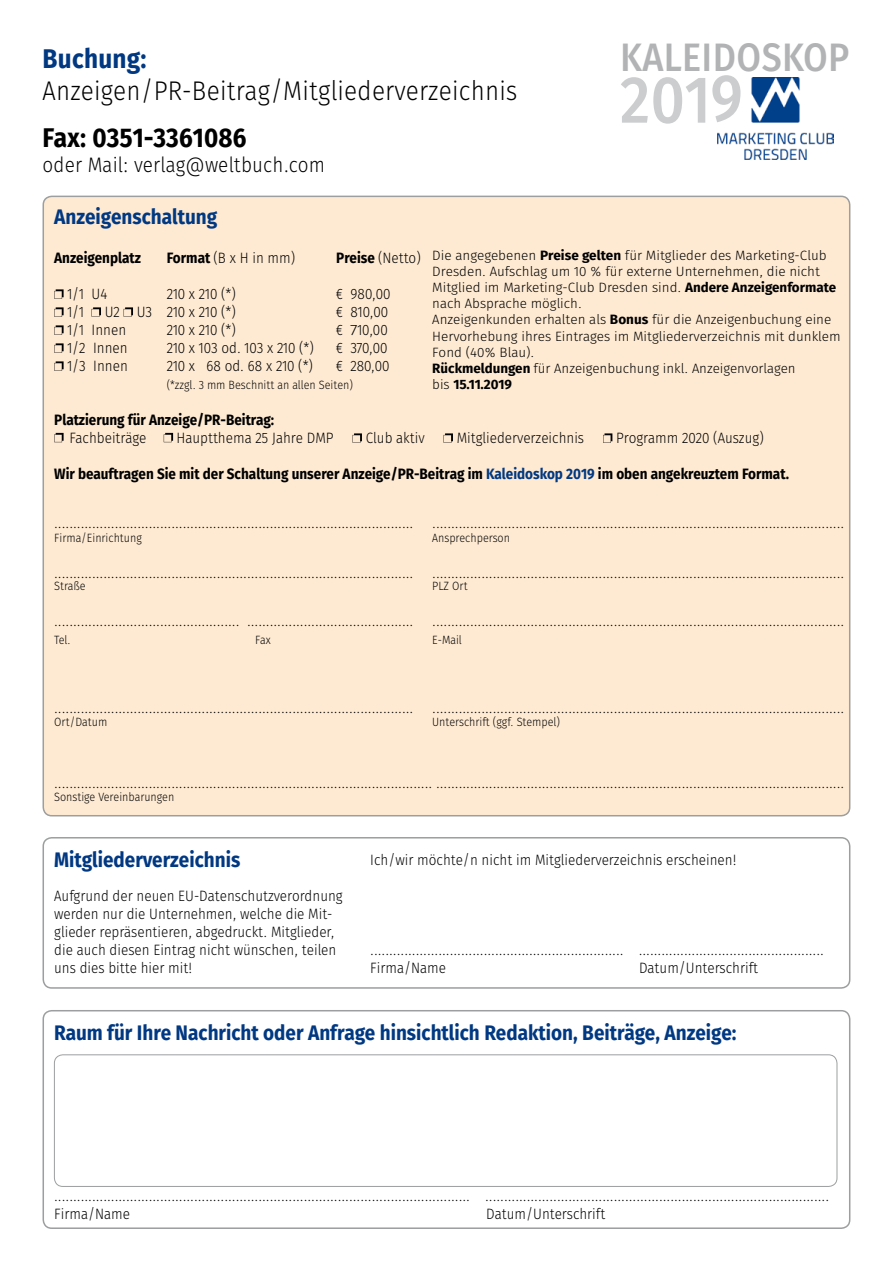
<style>
.page{position:relative;width:893px;height:1263px;background:#fff}
.page>*{position:absolute;margin:0;border:0;box-sizing:border-box;transform-origin:0 0}
.t1{font:66.45px "Fira Sans OT Medium";color:#cbcdce;scale:.9 1}
.t2{font:39.6px "Fira Sans OT Medium";letter-spacing:.01em;color:#b1b3b4;scale:.9 1}
.t3{font:27px "Fira Sans OT Light";letter-spacing:.01em;color:#000;scale:.9 1}
.t4{font:700 27px "Fira Sans OT";letter-spacing:.01em;color:#000;scale:.9 1}
.t5{font:700 27px "Fira Sans OT";letter-spacing:.01em;color:#003882;scale:.9 1}
.t6{font:700 21px "Fira Sans OT";color:#003882;scale:.9 1}
.t7{font:21px "Fira Sans OT Light";letter-spacing:.01em;color:#000;scale:.9 1}
.t8{font:15px/18px "Fira Sans OT Light";color:#000;scale:.9 1}
.t9{font:700 15px "Fira Sans OT";color:#000;scale:.9 1}
.t10{font:13.5px/16.2px "Fira Sans OT Light";color:#000}
.t11{font:700 13.5px "Fira Sans OT";color:#000}
.t12{font:12px "Fira Sans OT Light";color:#000;scale:.9 1}
.s1{font-family:"Fira Sans OT";font-weight:700}
.s2{color:#003882}
.s3{font-family:"Fira Sans OT Light";font-weight:400}
</style>
<div class="page">
<div style="left:43px;top:837px;width:807px;height:152px;border:2px solid #9c9e9f;border-radius:9px"></div>
<div style="left:43px;top:196px;width:807px;height:620px;background:#feead2;border-radius:9px"></div>
<svg style="left:54px;top:289px;width:10px;height:10px"></svg>
<svg style="left:54px;top:307px;width:10px;height:10px"></svg>
<svg style="left:92px;top:307px;width:9px;height:10px"></svg>
<svg style="left:124px;top:307px;width:9px;height:10px"></svg>
<svg style="left:54px;top:325px;width:10px;height:10px"></svg>
<svg style="left:54px;top:343px;width:10px;height:10px"></svg>
<svg style="left:54px;top:361px;width:10px;height:10px"></svg>
<svg style="left:353px;top:433px;width:9px;height:10px"></svg>
<svg style="left:444px;top:433px;width:9px;height:10px"></svg>
<svg style="left:603px;top:433px;width:9px;height:10px"></svg>
<img style="left:717px;top:77px;width:117px;height:83px">
<div style="left:43px;top:1010px;width:807px;height:219px;border:2px solid #9c9e9f;border-radius:9px"></div>
<svg style="left:54px;top:433px;width:10px;height:9px"></svg>
<svg style="left:164px;top:433px;width:9px;height:9px"></svg>
<div style="left:54px;top:1054px;width:783px;height:133px;border:1px solid #9c9e9f;border-radius:9px"></div>
<p class="t5" style="left:43px;top:39px;width:117px">Buchung:</p>
<p class="t3" style="left:43px;top:72px;width:529px">Anzeigen/PR-Beitrag/Mitgliederverzeichnis</p>
<p class="t4" style="left:43px;top:118px;width:228px">Fax: 0351-3361086</p>
<p class="t7" style="left:43px;top:150px;width:316px">oder Mail: verlag@weltbuch.com</p>
<p class="t2" style="left:620px;top:29px;width:256px">KALEIDOSKOP</p>
<p class="t1" style="left:620px;top:53px;width:138px">2019</p>
<p class="t6" style="left:54px;top:202px;width:183px">Anzeigenschaltung</p>
<p class="t9" style="left:54px;top:247px;width:98px">Anzeigenplatz</p>
<p class="t8" style="left:167px;top:250px;width:144px"><span class="s1">Format</span> (B x H in mm)</p>
<p class="t8" style="left:336px;top:250px;width:95px"><span class="s1">Preise</span> (Netto)</p>
<p class="t8" style="left:67px;top:286px;width:46px">1/1 U4</p>
<p class="t8" style="left:167px;top:286px;width:78px">210 x 210 (*)</p>
<p class="t8" style="left:336px;top:286px;width:62px">€ 980,00</p>
<p class="t8" style="left:67px;top:304px;width:20px">1/1</p>
<p class="t8" style="left:105px;top:304px;width:147px">U2 U3 210 x 210 (*)</p>
<p class="t8" style="left:336px;top:304px;width:59px">€ 810,00</p>
<p class="t8" style="left:67px;top:322px;width:67px">1/1 Innen</p>
<p class="t8" style="left:167px;top:322px;width:78px">210 x 210 (*)</p>
<p class="t8" style="left:336px;top:322px;width:59px">€ 710,00</p>
<p class="t8" style="left:67px;top:340px;width:68px">1/2 Innen</p>
<p class="t8" style="left:167px;top:340px;width:165px">210 x 103 od. 103 x 210 (*)</p>
<p class="t8" style="left:336px;top:340px;width:59px">€ 370,00</p>
<p class="t8" style="left:67px;top:358px;width:69px">1/3 Innen</p>
<p class="t8" style="left:167px;top:358px;width:164px">210 x 68 od. 68 x 210 (*)</p>
<p class="t8" style="left:336px;top:358px;width:61px">€ 280,00</p>
<p class="t12" style="left:167px;top:376px;width:208px">(*zzgl. 3 mm Beschnitt an allen Seiten)</p>
<p class="t9" style="left:54px;top:409px;width:246px">Platzierung für Anzeige/PR-Beitrag:</p>
<p class="t8" style="left:69px;top:430px;width:87px">Fachbeiträge</p>
<p class="t8" style="left:177px;top:430px;width:176px">Hauptthema 25 Jahre DMP</p>
<p class="t8" style="left:366px;top:430px;width:67px">Club aktiv</p>
<p class="t8" style="left:457px;top:430px;width:143px">Mitgliederverzeichnis</p>
<p class="t8" style="left:616px;top:430px;width:165px">Programm 2020 (Auszug)</p>
<p class="t9" style="left:54px;top:463px;width:818px">Wir beauftragen Sie mit der Schaltung unserer Anzeige/PR-Beitrag im <span class="s2">Kaleidoskop 2019</span> im oben angekreuztem Format.</p>
<p class="t10" style="left:432px;top:248px;width:405px">Die angegebenen <span class="s1">Preise gelten</span> für Mitglieder des Marketing-Club Dresden. Aufschlag um 10 % für externe Unternehmen, die nicht Mitglied im Marketing-Club Dresden sind. <span class="s1">Andere Anzeigenformate </span>nach Absprache möglich.</p>
<p class="t10" style="left:432px;top:313px;width:410px">Anzeigenkunden erhalten als <span class="s1">Bonus</span> für die Anzeigenbuchung eine<br>Hervorhebung ihres Eintrages im Mitgliederverzeichnis mit dunklem<br>Fond (40% Blau).</p>
<p class="t10" style="left:432px;top:361px;width:365px"><span class="s1">Rückmeldungen</span> für Anzeigenbuchung inkl. Anzeigenvorlagen</p>
<p class="t11" style="left:432px;top:375px;width:81px"><span class="s3">bis</span> 15.11.2019</p>
<p class="t8" style="left:54px;top:515px;width:401px">...............................................................................................</p>
<p class="t8" style="left:432px;top:515px;width:459px">.............................................................................................................</p>
<p class="t12" style="left:54px;top:529px;width:99px">Firma/Einrichtung</p>
<p class="t12" style="left:432px;top:529px;width:88px">Ansprechperson</p>
<p class="t8" style="left:54px;top:565px;width:401px">...............................................................................................</p>
<p class="t8" style="left:432px;top:565px;width:459px">.............................................................................................................</p>
<p class="t12" style="left:54px;top:577px;width:36px">Straße</p>
<p class="t12" style="left:432px;top:577px;width:41px">PLZ Ort</p>
<p class="t8" style="left:54px;top:613px;width:401px">................................................. ............................................</p>
<p class="t8" style="left:432px;top:613px;width:459px">.............................................................................................................</p>
<p class="t12" style="left:54px;top:631px;width:20px">Tel.</p>
<p class="t12" style="left:255px;top:631px;width:19px">Fax</p>
<p class="t12" style="left:432px;top:631px;width:34px">E-Mail</p>
<p class="t8" style="left:54px;top:700px;width:401px">...............................................................................................</p>
<p class="t8" style="left:432px;top:700px;width:459px">.............................................................................................................</p>
<p class="t12" style="left:54px;top:714px;width:61px">Ort/Datum</p>
<p class="t12" style="left:432px;top:714px;width:143px">Unterschrift (ggf. Stempel)</p>
<p class="t8" style="left:54px;top:774px;width:879px">.................................................................................................... ............................................................................................................</p>
<p class="t12" style="left:54px;top:788px;width:135px">Sonstige Vereinbarungen</p>
<p class="t6" style="left:54px;top:845px;width:208px">Mitgliederverzeichnis</p>
<p class="t8" style="left:54px;top:888px;width:322px">Aufgrund der neuen EU-Datenschutzverordnung werden nur die Unternehmen, welche die Mit&shy;glieder repräsentieren, abgedruckt. Mitglieder, die auch diesen Eintrag nicht wünschen, teilen uns dies bitte hier mit!</p>
<p class="t8" style="left:370px;top:852px;width:408px">Ich/wir möchte/n nicht im Mitgliederverzeichnis erscheinen!</p>
<p class="t8" style="left:370px;top:942px;width:506px">................................................................... .................................................<br>Firma/Name</p>
<p class="t8" style="left:639px;top:960px;width:134px">Datum/Unterschrift</p>
<p class="t6" style="left:54px;top:1018px;width:760px">Raum für Ihre Nachricht oder Anfrage hinsichtlich Redaktion, Beiträge, Anzeige:</p>
<p class="t8" style="left:54px;top:1187px;width:862px">.............................................................................................................. ...........................................................................................</p>
<p class="t8" style="left:54px;top:1205px;width:86px">Firma/Name</p>
<p class="t8" style="left:486px;top:1205px;width:134px">Datum/Unterschrift</p>
</div>
